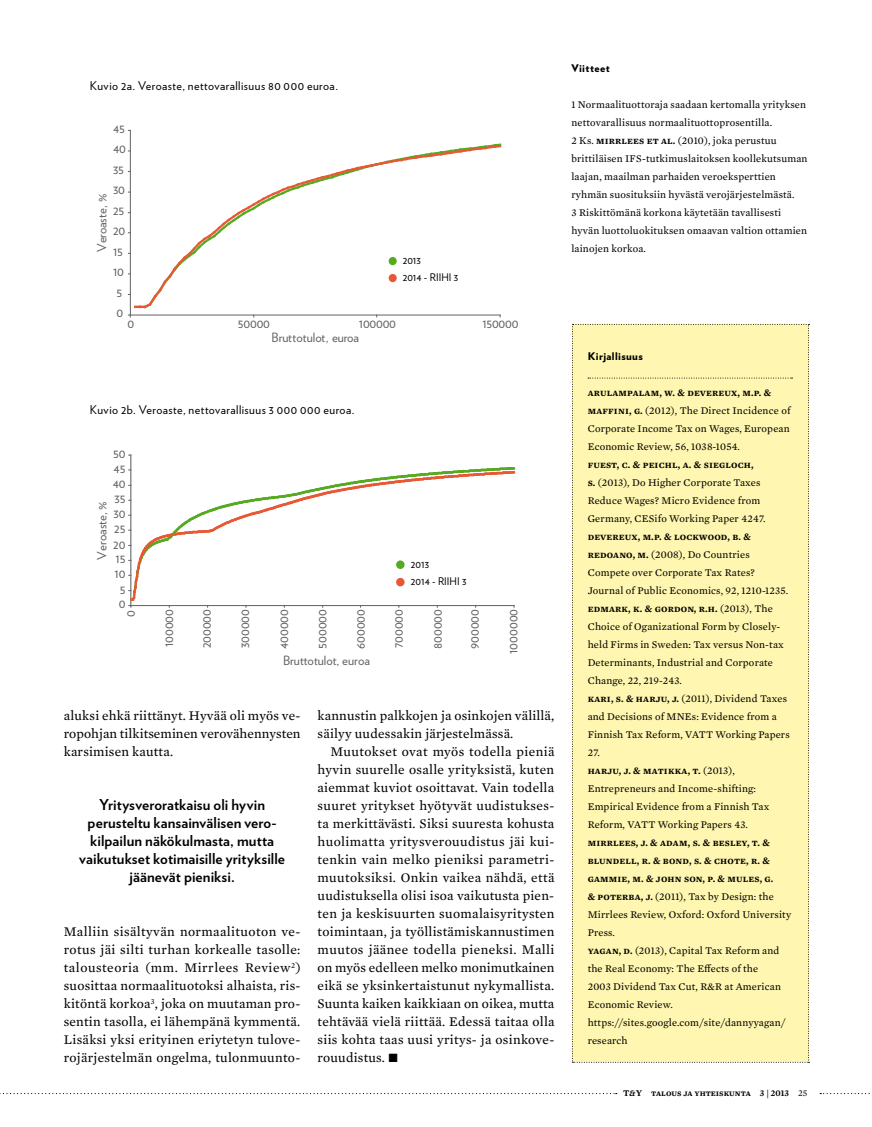
<style>
.page{position:relative;width:872px;height:1127px;background:#fff}
.page>*{position:absolute;margin:0;border:0;box-sizing:border-box;transform-origin:0 0}
.t1{font:700 15px/18px "Verlag";letter-spacing:.005em;color:#000;text-align:center}
.t2{font:13.5px/18px "Mercury Text G2";letter-spacing:.02em;color:#000;text-align:justify}
.t3{font:12.75px "Verlag";color:#626365}
.t4{font:12px "Verlag";letter-spacing:.035em;color:#000}
.t5{font:10.5px/18px "Mercury Text G2";letter-spacing:.015em;color:#000}
.t6{font:10.5px/17px "Verlag";color:#000}
.t7{font:900 10.5px "Verlag";color:#000}
.t8{font:600 9px "Mercury Text G2";color:#000}
.s1{font-weight:600}
.s2{font-style:italic}
.s3{font-family:"Mercury Text G1";font-weight:400}
</style>
<div class="page">
<svg style="left:0;top:1093px;width:617px;height:1px"></svg>
<svg style="left:820px;top:1093px;width:50px;height:1px"></svg>
<hr style="left:130px;top:130px;width:1px;height:185px;background:#626365">
<svg style="left:128px;top:142px;width:374px;height:175px"></svg>
<div style="left:389px;top:274px;width:8px;height:8px;background:#e95834;border-radius:50%"></div>
<div style="left:389px;top:257px;width:8px;height:8px;background:#55aa20;border-radius:50%"></div>
<hr style="left:131px;top:455px;width:1px;height:150px;background:#626365">
<svg style="left:129px;top:467px;width:386px;height:140px"></svg>
<div style="left:396px;top:578px;width:8px;height:8px;background:#e95834;border-radius:50%"></div>
<div style="left:396px;top:560px;width:8px;height:9px;background:#55aa20;border-radius:50%"></div>
<div style="left:572px;top:324px;width:237px;height:739px;background:#fff7b1"></div>
<p class="t4" style="left:90px;top:77px;width:250px">Kuvio 2a. Veroaste, nettovarallisuus 80 000 euroa.</p>
<p class="t3" style="left:113px;top:119px;width:13px">45</p>
<p class="t3" style="left:113px;top:139px;width:14px">40</p>
<p class="t3" style="left:113px;top:160px;width:12px">35</p>
<p class="t3" style="left:113px;top:180px;width:13px">30</p>
<p class="t3" style="left:92px;top:252px;width:61px;rotate:-90deg">Veroaste, %</p>
<p class="t3" style="left:113px;top:201px;width:13px">25</p>
<p class="t3" style="left:113px;top:221px;width:14px">20</p>
<p class="t3" style="left:113px;top:242px;width:11px">15</p>
<p class="t3" style="left:113px;top:262px;width:12px">10</p>
<p class="t3" style="left:116px;top:283px;width:7px">5</p>
<p class="t3" style="left:116px;top:303px;width:8px">0</p>
<p class="t6" style="left:403px;top:251px;width:57px">2013<br>2014 - RIIHI 3</p>
<p class="t3" style="left:127px;top:314px;width:8px">0</p>
<p class="t3" style="left:238px;top:314px;width:34px">50000</p>
<p class="t3" style="left:359px;top:314px;width:39px">100000</p>
<p class="t3" style="left:482px;top:314px;width:38px">150000</p>
<p class="t3" style="left:271px;top:328px;width:89px">Bruttotulot, euroa</p>
<p class="t4" style="left:90px;top:401px;width:266px">Kuvio 2b. Veroaste, nettovarallisuus 3 000 000 euroa.</p>
<p class="t3" style="left:113px;top:444px;width:14px">50</p>
<p class="t3" style="left:114px;top:459px;width:13px">45</p>
<p class="t3" style="left:113px;top:474px;width:14px">40</p>
<p class="t3" style="left:114px;top:489px;width:13px">35</p>
<p class="t3" style="left:92px;top:559px;width:60px;rotate:-90deg">Veroaste, %</p>
<p class="t3" style="left:113px;top:504px;width:14px">30</p>
<p class="t3" style="left:114px;top:519px;width:13px">25</p>
<p class="t3" style="left:113px;top:534px;width:14px">20</p>
<p class="t3" style="left:115px;top:549px;width:12px">15</p>
<p class="t3" style="left:114px;top:564px;width:13px">10</p>
<p class="t3" style="left:120px;top:579px;width:7px">5</p>
<p class="t6" style="left:411px;top:555px;width:57px;line-height:17.4px">2013<br>2014 - RIIHI 3</p>
<p class="t3" style="left:119px;top:594px;width:8px">0</p>
<p class="t3" style="left:121px;top:616px;width:8px;rotate:-90deg">0</p>
<p class="t3" style="left:159px;top:647px;width:40px;rotate:-90deg">100000</p>
<p class="t3" style="left:197px;top:648px;width:41px;rotate:-90deg">200000</p>
<p class="t3" style="left:235px;top:648px;width:41px;rotate:-90deg">300000</p>
<p class="t3" style="left:274px;top:649px;width:42px;rotate:-90deg">400000</p>
<p class="t3" style="left:312px;top:649px;width:41px;rotate:-90deg">500000</p>
<p class="t3" style="left:350px;top:649px;width:41px;rotate:-90deg">600000</p>
<p class="t3" style="left:389px;top:648px;width:41px;rotate:-90deg">700000</p>
<p class="t3" style="left:427px;top:649px;width:41px;rotate:-90deg">800000</p>
<p class="t3" style="left:464px;top:649px;width:41px;rotate:-90deg">900000</p>
<p class="t3" style="left:503px;top:654px;width:46px;rotate:-90deg">1000000</p>
<p class="t3" style="left:283px;top:650px;width:88px">Bruttotulot, euroa</p>
<p class="t2" style="left:64px;top:706px;width:238px">aluksi ehkä riittänyt. Hyvää oli myös ve&shy;ropohjan tilkitseminen verovähennysten karsimisen kautta.</p>
<h1 class="t1" style="left:79px;top:795px;width:207px">Yritysveroratkaisu oli hyvin perusteltu kansainvälisen vero&shy;kilpailun näkökulmasta, mutta vaikutukset kotimaisille yrityksille jäänevät pieniksi.</h1>
<p class="t2" style="left:64px;top:922px;width:238px">Malliin sisältyvän normaalituoton ve&shy;rotus jäi silti turhan korkealle tasolle: talousteoria (mm. Mirrlees Review<sup>2</sup>) suosittaa normaalituotoksi alhaista, ris&shy;kitöntä korkoa<sup>3</sup>, joka on muutaman pro&shy;sentin tasolla, ei lähempänä kymmentä.<br>Lisäksi yksi erityinen eriytetyn tulove&shy;rojärjestelmän ongelma, tulonmuunto-</p>
<p class="t2" style="left:317px;top:706px;width:238px">kannustin palkkojen ja osinkojen välillä, säilyy uudessakin järjestelmässä.</p>
<p class="t2" style="left:317px;top:742px;width:238px;text-indent:13px">Muutokset ovat myös todella pieniä hyvin suurelle osalle yrityksistä, kuten aiemmat kuviot osoittavat. Vain todella suuret yritykset hyötyvät uudistukses&shy;ta merkittävästi. Siksi suuresta kohusta huolimatta yritysverouudistus jäi kui&shy;tenkin vain melko pieniksi parametri&shy;muutoksiksi. Onkin vaikea nähdä, että uudistuksella olisi isoa vaikutusta pien&shy;ten ja keskisuurten suomalaisyritysten toimintaan, ja työllistämiskannustimen muutos jäänee todella pieneksi. Malli on myös edelleen melko monimutkainen eikä se yksinkertaistunut nykymallista.<br>Suunta kaiken kaikkiaan on oikea, mutta tehtävää vielä riittää. Edessä taitaa olla siis kohta taas uusi yritys- ja osinkove&shy;rouudistus. •</p>
<p class="t7" style="left:571px;top:60px;width:40px">Viitteet</p>
<p class="t5" style="left:571px;top:95px;width:238px">1 Normaalituottoraja saadaan kertomalla yrityksen nettovarallisuus normaalituottoprosentilla.<br>2 Ks. <span class="s1">Mirrlees et al.</span> (2010), joka perustuu brittiläisen IFS-tutkimuslaitoksen koollekutsuman laajan, maailman parhaiden veroeksperttien ryhmän suosituksiin hyvästä verojärjestelmästä.<br>3 Riskittömänä korkona käytetään tavallisesti hyvän luottoluokituksen omaavan valtion ottamien lainojen korkoa.</p>
<p class="t7" style="left:587px;top:348px;width:57px">Kirjallisuus</p>
<p class="t5" style="left:587px;top:383px;width:204px"><span class="s1">Arulampalam, W. &amp; Devereux, M.P. &amp; Maffini, G.</span> (2012), The Direct Incidence of Corporate Income Tax on Wages, European Economic Review, 56, 1038-1054.</p>
<p class="t5" style="left:587px;top:455px;width:179px"><span class="s1">Fuest, C. &amp; Peichl, A. &amp; Siegloch,<br>S.</span> (2013), Do Higher Corporate Taxes Reduce Wages? Micro Evidence from Germany, CESifo Working Paper 4247.</p>
<p class="t5" style="left:587px;top:527px;width:203px"><span class="s1">Devereux, M.P. &amp; Lockwood, B. &amp; Redoano, M.</span> (2008), Do Countries Compete over Corporate Tax Rates?<br>Journal of Public Economics, 92, 1210-1235.<br><span class="s1">Edmark, K. &amp; Gordon, R.H.</span> (2013), The Choice of Oganizational Form by Closely&shy;held Firms in Sweden: Tax versus Non-tax Determinants, Industrial and Corporate Change, 22, 219-243.<br><span class="s1">Kari, S. &amp; Harju, J.</span> (2011), Dividend Taxes and Decisions of MNEs: Evidence from a Finnish Tax Reform, VATT Working Papers 27.<br><span class="s1">Harju, J. &amp; Matikka, T.</span> (2013), Entrepreneurs and Income-shifting:<br>Empirical Evidence from a Finnish Tax Reform, VATT Working Papers 43.</p>
<p class="t5" style="left:587px;top:833px;width:205px"><span class="s1">Mirrlees, J. &amp; Adam, S. &amp; Besley, T. &amp;<br>Blundell, R. &amp; Bond, S. &amp; Chote, R. &amp;<br>Gammie, M. &amp; John son, P. &amp; Mules, G.<br>&amp; Poterba, J.</span> (2011), Tax by Design: the<br>Mirrlees Review, Oxford: Oxford University<br>Press.<br><span class="s1">Yagan, D.</span> (2013), Capital Tax Reform and the Real Economy: The Effects of the<br>2003 Dividend Tax Cut, R&amp;R at American<br>Economic Review. https://sites.google.com/site/dannyyagan/ research</p>
<p class="t8" style="left:623px;top:1086px;width:186px">T<span class="s2">&amp;</span>Y talous ja yhteiskunta 3 | 2013 <span class="s3">25</span></p>
</div>
